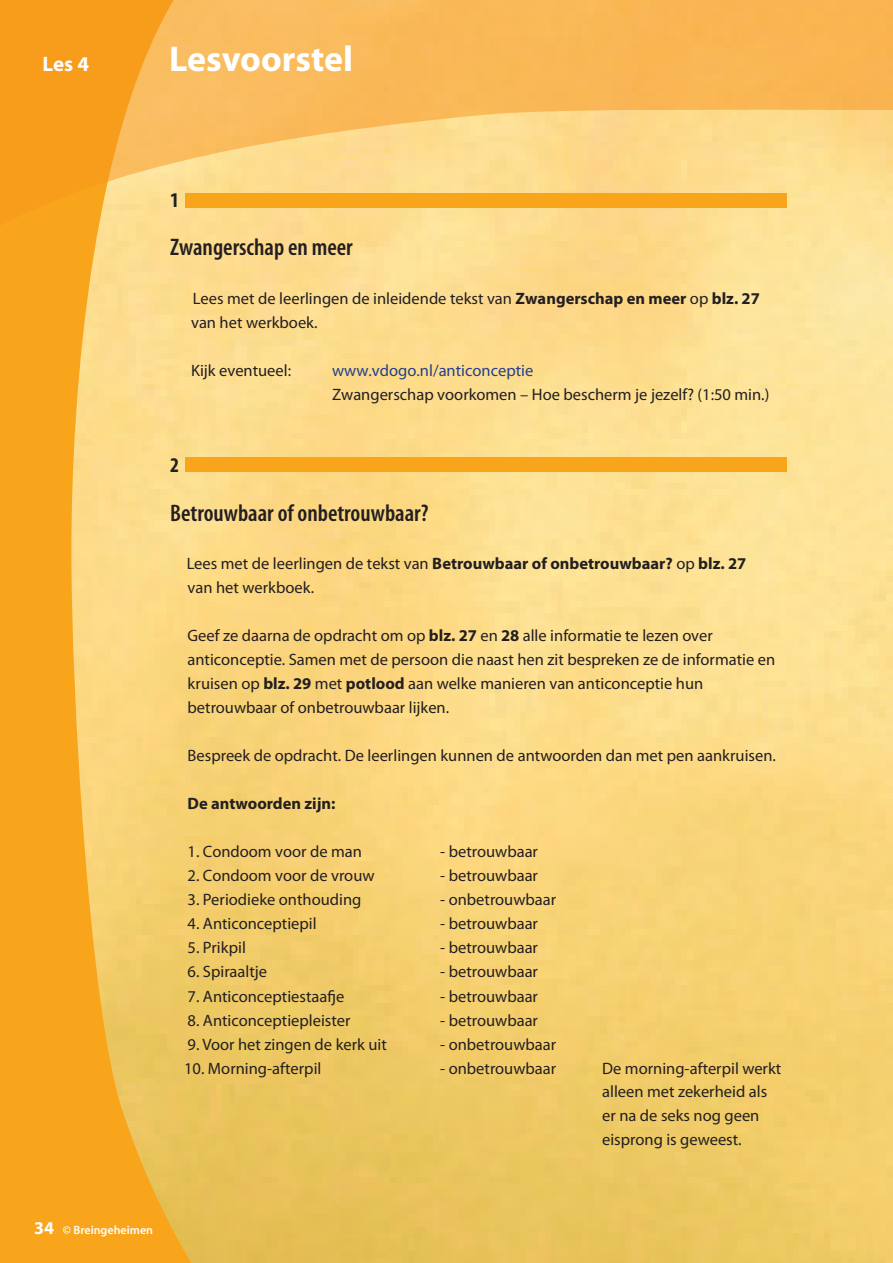
<style>
.page{position:relative;width:893px;height:1263px;background:#fff}
.page>*{position:absolute;margin:0;border:0;box-sizing:border-box;transform-origin:0 0}
.t1{font:700 36px "Myriad Pro";color:#fff}
.t2{font:600 condensed 24px "Myriad Pro";color:#231f20}
.t3{font:700 21px "Myriad Pro";color:#fff}
.t4{font:700 condensed 21px "Myriad Pro";color:#231f20}
.t5{font:700 18px "Myriad Pro";color:#fff}
.t6{font:16.5px/24px "Myriad Pro";color:#231f20}
.t7{font:16.5px "Myriad Pro";color:#253f8e}
.t8{font:700 16.5px "Myriad Pro";color:#231f20}
.t9{font:600 12px "Myriad Pro";color:#fff}
.s1{font-weight:700}
</style>
<div class="page">
<img style="left:205px;top:233px;width:688px;height:1030px">
<svg style="left:0;top:233px;width:205px;height:1030px;background:#f8be4f"></svg>
<svg style="left:0;top:0;width:893px;height:233px;background:#fac264"></svg>
<div style="left:185px;top:193px;width:602px;height:15px;background:#f9a51b"></div>
<div style="left:185px;top:457px;width:602px;height:15px;background:#f9a51b"></div>
<p class="t3" style="left:43px;top:52px;width:48px">Les 4</p>
<h1 class="t1" style="left:169px;top:39px;width:186px">Lesvoorstel</h1>
<p class="t4" style="left:170px;top:189px;width:10px">1</p>
<h2 class="t2" style="left:170px;top:234px;width:184px">Zwangerschap en meer</h2>
<p class="t6" style="left:191px;top:286px;width:570px">Lees met de leerlingen de inleidende tekst van <span class="s1">Zwangerschap en meer</span> op <span class="s1">blz. 27 </span>van het werkboek.</p>
<p class="t6" style="left:191px;top:358px;width:102px">Kijk eventueel:</p>
<p class="t7" style="left:332px;top:361px;width:203px">www.vdogo.nl/anticonceptie</p>
<p class="t6" style="left:332px;top:382px;width:439px">Zwangerschap voorkomen – Hoe bescherm je jezelf? (1:50 min.)</p>
<p class="t4" style="left:170px;top:453px;width:10px">2</p>
<h2 class="t2" style="left:170px;top:500px;width:260px">Betrouwbaar of onbetrouwbaar?</h2>
<p class="t6" style="left:187px;top:552px;width:561px">Lees met de leerlingen de tekst van <span class="s1">Betrouwbaar of onbetrouwbaar?</span> op <span class="s1">blz. 27 </span>van het werkboek.</p>
<p class="t6" style="left:188px;top:624px;width:589px">Geef ze daarna de opdracht om op <span class="s1">blz. 27</span> en <span class="s1">28</span> alle informatie te lezen over anticonceptie. Samen met de persoon die naast hen zit bespreken ze de informatie en kruisen op <span class="s1">blz. 29</span> met <span class="s1">potlood</span> aan welke manieren van anticonceptie hun betrouwbaar of onbetrouwbaar lijken.</p>
<p class="t6" style="left:188px;top:744px;width:590px">Bespreek de opdracht. De leerlingen kunnen de antwoorden dan met pen aankruisen.</p>
<p class="t8" style="left:188px;top:795px;width:149px">De antwoorden zijn:</p>
<p class="t6" style="left:188px;top:840px;width:176px">1. Condoom voor de man</p>
<p class="t6" style="left:440px;top:840px;width:99px">- betrouwbaar</p>
<p class="t6" style="left:188px;top:864px;width:188px">2. Condoom voor de vrouw</p>
<p class="t6" style="left:440px;top:864px;width:99px">- betrouwbaar</p>
<p class="t6" style="left:188px;top:888px;width:175px">3. Periodieke onthouding</p>
<p class="t6" style="left:440px;top:888px;width:118px">- onbetrouwbaar</p>
<p class="t6" style="left:188px;top:912px;width:131px">4. Anticonceptiepil</p>
<p class="t6" style="left:440px;top:912px;width:99px">- betrouwbaar</p>
<p class="t6" style="left:188px;top:936px;width:60px">5. Prikpil</p>
<p class="t6" style="left:440px;top:936px;width:99px">- betrouwbaar</p>
<p class="t6" style="left:188px;top:960px;width:81px">6. Spiraaltje</p>
<p class="t6" style="left:440px;top:960px;width:99px">- betrouwbaar</p>
<p class="t6" style="left:188px;top:984px;width:158px">7. Anticonceptiestaafje</p>
<p class="t6" style="left:440px;top:984px;width:99px">- betrouwbaar</p>
<p class="t6" style="left:188px;top:1008px;width:164px">8. Anticonceptiepleister</p>
<p class="t6" style="left:440px;top:1008px;width:99px">- betrouwbaar</p>
<p class="t6" style="left:188px;top:1032px;width:201px">9. Voor het zingen de kerk uit</p>
<p class="t6" style="left:440px;top:1032px;width:118px">- onbetrouwbaar</p>
<p class="t6" style="left:184px;top:1056px;width:139px">10. Morning-afterpil</p>
<p class="t6" style="left:440px;top:1056px;width:118px">- onbetrouwbaar</p>
<p class="t6" style="left:602px;top:1056px;width:181px">De morning-afterpil werkt alleen met zekerheid als er na de seks nog geen eisprong is geweest.</p>
<p class="t5" style="left:34px;top:1218px;width:21px">34</p>
<p class="t9" style="left:63px;top:1223px;width:92px">© Breingeheimen</p>
</div>
